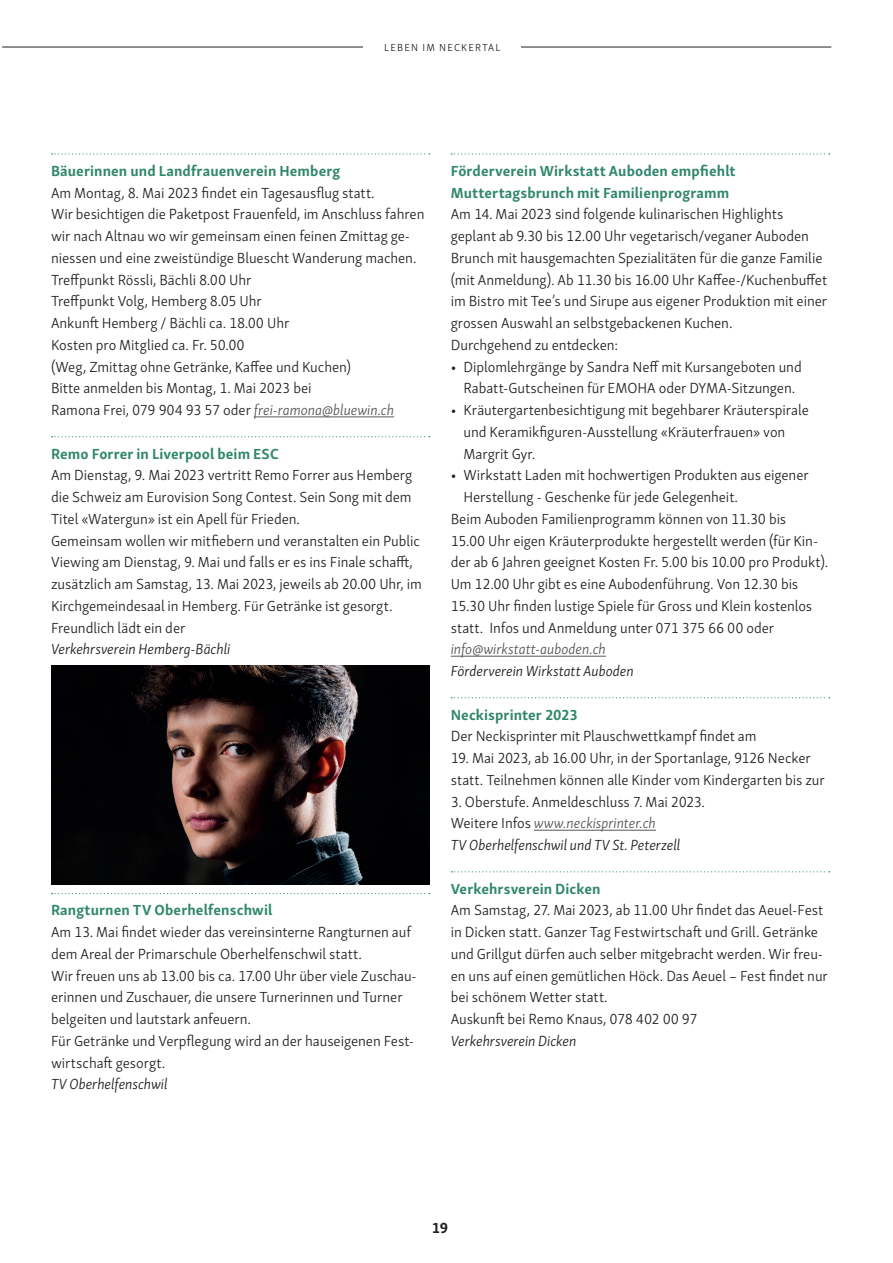
<style>
.page{position:relative;width:893px;height:1263px;background:#fff}
.page>*{position:absolute;margin:0;border:0;box-sizing:border-box;transform-origin:0 0}
.t1{font:300 15px/21.8px "Skolar Sans Latn";letter-spacing:-.005em;color:#231f20}
.t2{font:700 15px/21.8px "Skolar Sans Latn";letter-spacing:.005em;color:#31876d}
.t3{font:italic 300 15px "Skolar Sans Latn";letter-spacing:-.005em;color:#231f20}
.t4{font:italic 300 15px "Skolar Sans Latn";letter-spacing:-.005em;color:#57585a}
.t5{font:700 15px "Skolar Sans Latn";color:#231f20}
.t6{font:300 10.5px "Skolar Sans Latn";letter-spacing:.11em;color:#231f20}
.s1{font-style:italic;color:#57585a}
.s2{font-style:italic}
</style>
<div class="page">
<hr style="left:2px;top:47px;width:829px;height:1px;background:#231f20">
<div style="left:363px;top:43px;width:158px;height:8px;background:#fff"></div>
<svg style="left:52px;top:153px;width:378px;height:2px"></svg>
<hr style="left:254px;top:417px;width:140px;height:1px;background:#57585a">
<svg style="left:52px;top:436px;width:378px;height:1px"></svg>
<svg style="left:52px;top:893px;width:378px;height:1px"></svg>
<svg style="left:451px;top:153px;width:379px;height:2px"></svg>
<hr style="left:451px;top:656px;width:155px;height:1px;background:#57585a">
<svg style="left:451px;top:697px;width:379px;height:1px"></svg>
<hr style="left:534px;top:830px;width:122px;height:1px;background:#57585a">
<svg style="left:451px;top:871px;width:379px;height:1px"></svg>
<img style="left:51px;top:666px;width:378px;height:218px">
<p class="t6" style="left:384px;top:39px;width:118px">LEBEN IM NECKERTAL</p>
<p class="t2" style="left:51px;top:158px;width:291px">Bäuerinnen und Landfrauenverein Hemberg</p>
<p class="t1" style="left:51px;top:181px;width:375px">Am Montag, 8. Mai 2023 findet ein Tagesausflug statt.<br>Wir besichtigen die Paketpost Frauenfeld, im Anschluss fahren wir nach Altnau wo wir gemeinsam einen feinen Zmittag ge&shy;niessen und eine zweistündige Bluescht Wanderung machen.<br>Treffpunkt Rössli, Bächli 8.00 Uhr<br>Treffpunkt Volg, Hemberg 8.05 Uhr<br>Ankunft Hemberg / Bächli ca. 18.00 Uhr<br>Kosten pro Mitglied ca. Fr. 50.00<br>(Weg, Zmittag ohne Getränke, Kaffee und Kuchen)<br>Bitte anmelden bis Montag, 1. Mai 2023 bei<br>Ramona Frei, 079 904 93 57 oder <span class="s1">frei-ramona@bluewin.ch</span></p>
<p class="t2" style="left:51px;top:441px;width:229px">Remo Forrer in Liverpool beim ESC</p>
<p class="t1" style="left:51px;top:463px;width:372px">Am Dienstag, 9. Mai 2023 vertritt Remo Forrer aus Hemberg die Schweiz am Eurovision Song Contest. Sein Song mit dem Titel «Watergun» ist ein Apell für Frieden.<br>Gemeinsam wollen wir mitfiebern und veranstalten ein Public Viewing am Dienstag, 9. Mai und falls er es ins Finale schafft, zusätzlich am Samstag, 13. Mai 2023, jeweils ab 20.00 Uhr, im Kirchgemeindesaal in Hemberg. Für Getränke ist gesorgt.<br>Freundlich lädt ein der</p>
<p class="t3" style="left:51px;top:638px;width:181px">Verkehrsverein Hemberg-Bächli</p>
<p class="t2" style="left:51px;top:898px;width:223px">Rangturnen TV Oberhelfenschwil</p>
<p class="t1" style="left:51px;top:920px;width:367px">Am 13. Mai findet wieder das vereinsinterne Rangturnen auf dem Areal der Primarschule Oberhelfenschwil statt.<br>Wir freuen uns ab 13.00 bis ca. 17.00 Uhr über viele Zuschau&shy;erinnen und Zuschauer, die unsere Turnerinnen und Turner belgeiten und lautstark anfeuern.<br>Für Getränke und Verpflegung wird an der hauseigenen Fest&shy;wirtschaft gesorgt.</p>
<p class="t3" style="left:51px;top:1073px;width:118px">TV Oberhelfenschwil</p>
<p class="t2" style="left:451px;top:158px;width:286px">Förderverein Wirkstatt Auboden empfiehlt<br>Muttertagsbrunch mit Familienprogramm</p>
<p class="t1" style="left:451px;top:202px;width:378px">Am 14. Mai 2023 sind folgende kulinarischen Highlights geplant ab 9.30 bis 12.00 Uhr vegetarisch/veganer Auboden Brunch mit hausgemachten Spezialitäten für die ganze Familie (mit Anmeldung). Ab 11.30 bis 16.00 Uhr Kaffee-/Kuchenbuffet im Bistro mit Tee’s und Sirupe aus eigener Produktion mit einer grossen Auswahl an selbstgebackenen Kuchen.<br>Durchgehend zu entdecken:</p>
<p class="t1" style="left:451px;top:355px;width:353px;text-align:center">• Diplomlehrgänge by Sandra Neff mit Kursangeboten und<br>Rabatt-Gutscheinen für EMOHA oder DYMA-Sitzungen.</p>
<p class="t1" style="left:463px;top:398px;width:347px;text-indent:-13px">• Kräutergartenbesichtigung mit begehbarer Kräuterspirale und Keramikfiguren-Ausstellung «Kräuterfrauen» von<br>Margrit Gyr.</p>
<p class="t1" style="left:451px;top:463px;width:359px">• Wirkstatt Laden mit hochwertigen Produkten aus eigener</p>
<p class="t1" style="left:463px;top:485px;width:276px">Herstellung - Geschenke für jede Gelegenheit.</p>
<p class="t1" style="left:451px;top:507px;width:337px">Beim Auboden Familienprogramm können von 11.30 bis</p>
<p class="t1" style="left:451px;top:529px;width:369px">15.00 Uhr eigen Kräuterprodukte hergestellt werden (für Kin-</p>
<p class="t1" style="left:451px;top:550px;width:379px">der ab 6 Jahren geeignet Kosten Fr. 5.00 bis 10.00 pro Produkt).</p>
<p class="t1" style="left:451px;top:572px;width:349px">Um 12.00 Uhr gibt es eine Aubodenführung. Von 12.30 bis</p>
<p class="t1" style="left:451px;top:594px;width:363px">15.30 Uhr finden lustige Spiele für Gross und Klein kostenlos</p>
<p class="t1" style="left:451px;top:616px;width:325px">statt. Infos und Anmeldung unter 071 375 66 00 oder</p>
<p class="t4" style="left:451px;top:638px;width:157px">info@wirkstatt-auboden.ch</p>
<p class="t3" style="left:451px;top:660px;width:185px">Förderverein Wirkstatt Auboden</p>
<p class="t2" style="left:451px;top:702px;width:129px">Neckisprinter 2023</p>
<p class="t1" style="left:451px;top:724px;width:307px">Der Neckisprinter mit Plauschwettkampf findet am</p>
<p class="t1" style="left:451px;top:746px;width:375px">19. Mai 2023, ab 16.00 Uhr, in der Sportanlage, 9126 Necker statt. Teilnehmen können alle Kinder vom Kindergarten bis zur</p>
<p class="t1" style="left:451px;top:790px;width:256px">3. Oberstufe. Anmeldeschluss 7. Mai 2023.<br>Weitere Infos <span class="s1">www.neckisprinter.ch<br></span><span class="s2">TV Oberhelfenschwil und TV St. Peterzell</span></p>
<p class="t2" style="left:451px;top:876px;width:151px">Verkehrsverein Dicken</p>
<p class="t1" style="left:451px;top:898px;width:379px">Am Samstag, 27. Mai 2023, ab 11.00 Uhr findet das Aeuel-Fest in Dicken statt. Ganzer Tag Festwirtschaft und Grill. Getränke und Grillgut dürfen auch selber mitgebracht werden. Wir freu&shy;en uns auf einen gemütlichen Höck. Das Aeuel – Fest findet nur bei schönem Wetter statt.<br>Auskunft bei Remo Knaus, 078 402 00 97</p>
<p class="t3" style="left:451px;top:1030px;width:127px">Verkehrsverein Dicken</p>
<p class="t5" style="left:432px;top:1215px;width:18px">19</p>
</div>
